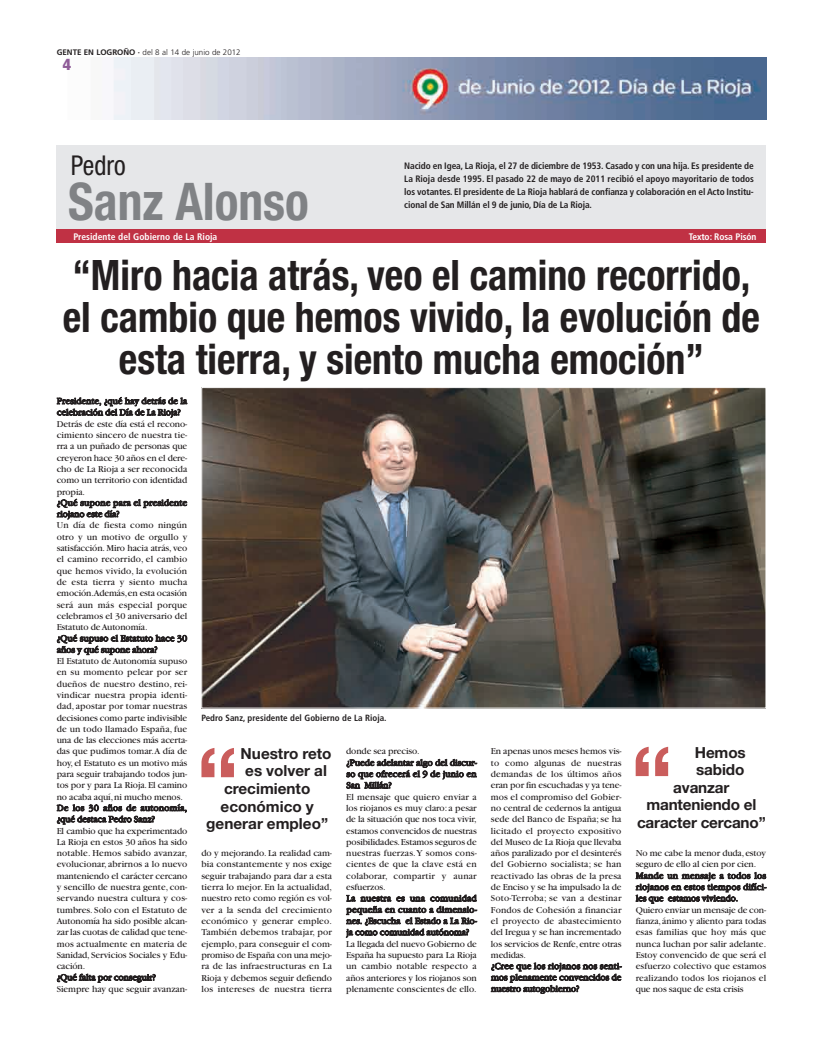
<style>
.page{position:relative;width:823px;height:1049px;background:#fff}
.page>*{position:absolute;margin:0;border:0;box-sizing:border-box;transform-origin:0 0}
.t1{font:700 condensed 52px "Helvetica Neue";color:#808285;scale:.95 1}
.t2{font:700 condensed 42px/42px "Helvetica Neue";color:#231f20;text-align:center;scale:.95 1}
.t3{font:condensed 27.3px "Helvetica Neue";color:#231f20;scale:.95 1}
.t4{font:900 condensed 16px "Frutiger";color:#8f5c98}
.t5{font:700 15.3px "Helvetica Neue";letter-spacing:-.005em;color:#231f20}
.t6{font:9.5px/11.3px "Garamond";letter-spacing:-.005em;color:#231f20}
.t7{font:700 condensed 9.5px "Frutiger";color:#fff}
.t8{font:700 condensed 9.3px/13px "Frutiger";letter-spacing:-.01em;color:#231f20;text-align:justify}
.t9{font:700 condensed 9px "Frutiger";color:#231f20}
.t10{font:300 8px "Frutiger";color:#231f20}
.s1{font-weight:700}
</style>
<div class="page">
<img style="left:113px;top:57px;width:652px;height:62px">
<div style="left:57px;top:145px;width:708px;height:85px;background:#e6e7e9"></div>
<div style="left:57px;top:229px;width:708px;height:13px;background:#c03144"></div>
<img style="left:203px;top:389px;width:560px;height:317px">
<svg style="left:635px;top:747px;width:32px;height:29px"></svg>
<svg style="left:201px;top:748px;width:33px;height:29px"></svg>
<p class="t10" style="left:57px;top:49px;width:185px"><span class="s1">GENTE EN LOGROÑO ·</span> del 8 al 14 de junio de 2012</p>
<h3 class="t4" style="left:63px;top:58px;width:13px">4<sup>|</sup></h3>
<h3 class="t3" style="left:71px;top:155px;width:59px">Pedro</h3>
<h1 class="t1" style="left:68px;top:183px;width:254px">Sanz Alonso</h1>
<p class="t8" style="left:404px;top:160px;width:351px">Nacido en Igea, La Rioja, el 27 de diciembre de 1953. Casado y con una hija. Es presidente de La Rioja desde 1995. El pasado 22 de mayo de 2011 recibió el apoyo mayoritario de todos los votantes. El presidente de La Rioja hablará de confianza y colaboración en el Acto Institu-</p>
<p class="t8" style="left:404px;top:199px;width:189px">cional de San Millán el 9 de junio, Día de La Rioja.</p>
<p class="t7" style="left:73px;top:233px;width:145px">Presidente del Gobierno de La Rioja</p>
<p class="t7" style="left:688px;top:232px;width:69px">Texto: Rosa Pisón</p>
<h2 class="t2" style="left:63px;top:257px;width:735px">“Miro hacia atrás, veo el camino recorrido, el cambio que hemos vivido, la evolución de esta tierra, y siento mucha emoción”</h2>
<p class="t6" style="left:57px;top:396px;width:132px">Presidente, ¿qué hay detrás de la celebración del Día de La Rioja?<br>Detrás de este día está el recono&shy;cimiento sincero de nuestra tie&shy;rra a un puñado de personas que creyeron hace 30 años en el dere&shy;cho de La Rioja a ser reconocida como un territorio con identidad propia.<br>¿Qué supone para el presidente riojano este día?<br>Un día de fiesta como ningún otro y un motivo de orgullo y satisfacción. Miro hacia atrás, veo el camino recorrido, el cambio que hemos vivido, la evolución de esta tierra y siento mucha emoción.Además,en esta ocasión será aun más especial porque celebramos el 30 aniversario del<br>Estatuto de Autonomía.<br>¿Qué supuso el Estatuto hace 30 años y qué supone ahora?<br>El Estatuto de Autonomía supuso en su momento pelear por ser dueños de nuestro destino, rei&shy;vindicar nuestra propia identi&shy;dad, apostar por tomar nuestras decisiones como parte indivisible de un todo llamado España, fue una de las elecciones más acerta&shy;das que pudimos tomar.A día de hoy,el Estatuto es un motivo más para seguir trabajando todos jun&shy;tos por y para La Rioja.El camino no acaba aquí,ni mucho menos.<br>De los 30 años de autonomía, ¿qué destaca Pedro Sanz?<br>El cambio que ha experimentado<br>La Rioja en estos 30 años ha sido notable. Hemos sabido avanzar, evolucionar, abrirnos a lo nuevo manteniendo el carácter cercano y sencillo de nuestra gente, con&shy;servando nuestra cultura y cos&shy;tumbres. Solo con el Estatuto de<br>Autonomía ha sido posible alcan&shy;zar las cuotas de calidad que tene&shy;mos actualmente en materia de<br>Sanidad, Servicios Sociales y Edu&shy;cación.<br>¿Qué falta por conseguir?<br>Siempre hay que seguir avanzan-</p>
<p class="t9" style="left:201px;top:714px;width:186px">Pedro Sanz, presidente del Gobierno de La Rioja.</p>
<h3 class="t5" style="left:240px;top:748px;width:92px">Nuestro reto</h3>
<h3 class="t5" style="left:245px;top:765px;width:83px">es volver al</h3>
<h3 class="t5" style="left:224px;top:783px;width:88px">crecimiento</h3>
<h3 class="t5" style="left:220px;top:800px;width:95px">económico y</h3>
<h3 class="t5" style="left:206px;top:818px;width:123px">generar empleo”</h3>
<p class="t6" style="left:201px;top:848px;width:132px;text-align:justify">do y mejorando. La realidad cam&shy;bia constantemente y nos exige seguir trabajando para dar a esta tierra lo mejor. En la actualidad, nuestro reto como región es vol&shy;ver a la senda del crecimiento económico y generar empleo.<br>También debemos trabajar, por ejemplo, para conseguir el com&shy;promiso de España con una mejo&shy;ra de las infraestructuras en La Rioja y debemos seguir defiendo los intereses de nuestra tierra</p>
<p class="t6" style="left:346px;top:747px;width:132px">donde sea preciso.<br>¿Puede adelantar algo del discur&shy;so que ofrecerá el 9 de junio en<br>San Millán?<br>El mensaje que quiero enviar a los riojanos es muy claro: a pesar de la situación que nos toca vivir, estamos convencidos de nuestras posibilidades.Estamos seguros de nuestras fuerzas.Y somos cons&shy;cientes de que la clave está en colaborar, compartir y aunar esfuerzos.<br>La nuestra es una comunidad pequeña en cuanto a dimensio&shy;nes. ¿Escucha el Estado a La Rio&shy;ja como comunidad autónoma?<br>La llegada del nuevo Gobierno de<br>España ha supuesto para La Rioja un cambio notable respecto a años anteriores y los riojanos son plenamente conscientes de ello.</p>
<p class="t6" style="left:490px;top:747px;width:132px">En apenas unos meses hemos vis&shy;to como algunas de nuestras demandas de los últimos años eran por fin escuchadas y ya tene&shy;mos el compromiso del Gobier&shy;no central de cedernos la antigua sede del Banco de España; se ha licitado el proyecto expositivo del Museo de La Rioja que llevaba años paralizado por el desinterés del Gobierno socialista; se han reactivado las obras de la presa de Enciso y se ha impulsado la de<br>Soto-Terroba; se van a destinar<br>Fondos de Cohesión a financiar el proyecto de abastecimiento del Iregua y se han incrementado los servicios de Renfe,entre otras medidas.<br>¿Cree que los riojanos nos senti&shy;mos plenamente convencidos de nuestro autogobierno?</p>
<h3 class="t5" style="left:694px;top:746px;width:52px">Hemos</h3>
<h3 class="t5" style="left:695px;top:764px;width:50px">sabido</h3>
<h3 class="t5" style="left:673px;top:782px;width:58px">avanzar</h3>
<h3 class="t5" style="left:646px;top:799px;width:111px">manteniendo el</h3>
<h3 class="t5" style="left:636px;top:817px;width:130px">caracter cercano”</h3>
<p class="t6" style="left:635px;top:848px;width:132px">No me cabe la menor duda,estoy seguro de ello al cien por cien.<br>Mande un mensaje a todos los riojanos en estos tiempos difíci&shy;les que estamos viviendo.<br>Quiero enviar un mensaje de con&shy;fianza, ánimo y aliento para todas esas familias que hoy más que nunca luchan por salir adelante.<br>Estoy convencido de que será el esfuerzo colectivo que estamos realizando todos los riojanos el que nos saque de esta crisis</p>
</div>
